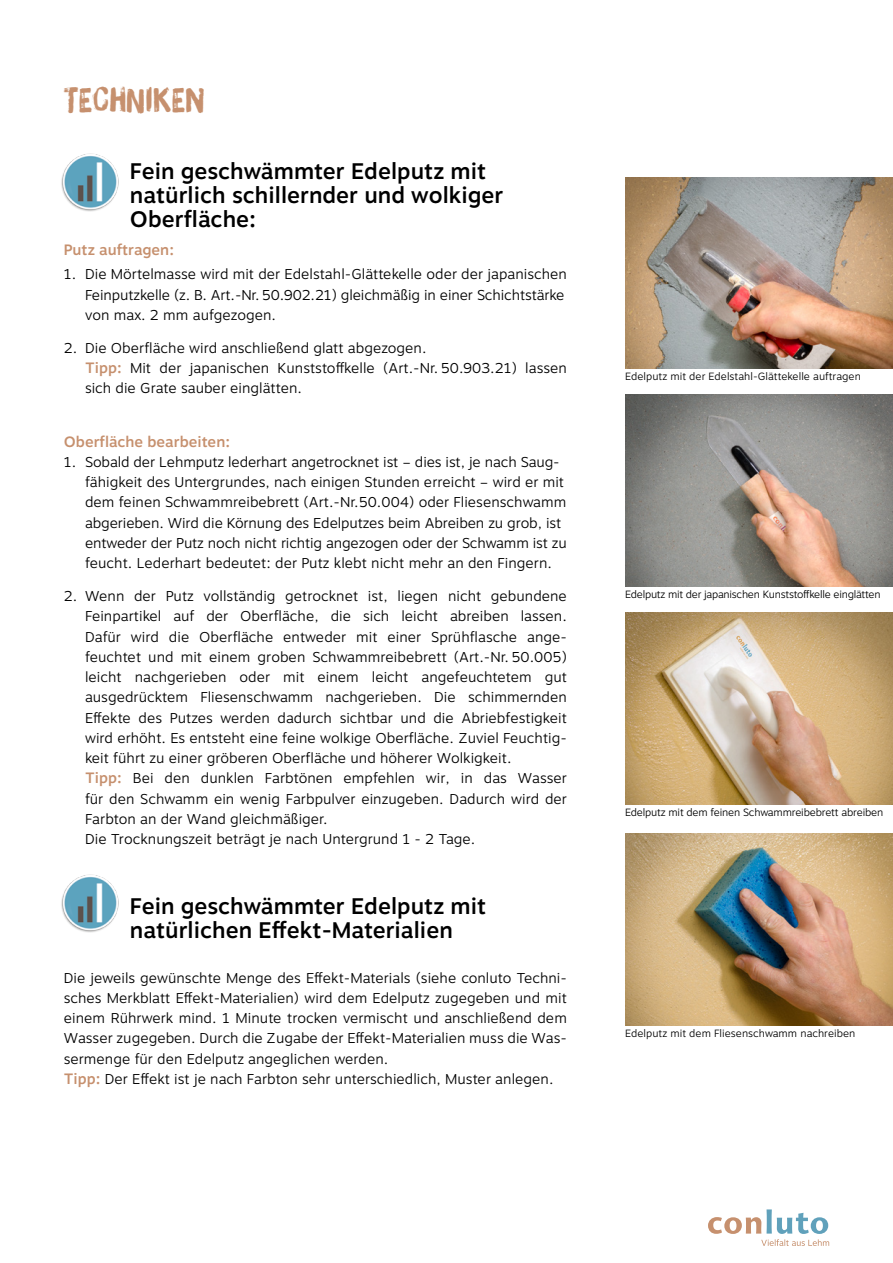
<style>
.page{position:relative;width:893px;height:1263px;background:#fff}
.page>*{position:absolute;margin:0;border:0;box-sizing:border-box;transform-origin:0 0}
.t1{font:33px "Brush Up";letter-spacing:.03em;color:#c6906e}
.t2{font:500 22.5px/24px "Motiva Sans";color:#000}
.t3{font:500 15px "Motiva Sans";color:#c6906e}
.t4{font:300 14.25px/20.2px "Motiva Sans";color:#000}
.t5{font:300 10.5px "Motiva Sans";letter-spacing:-.02em;color:#000}
.t6{font:300 10.5px "Motiva Sans";color:#000}
.s1{font-weight:500;font-size:15px;color:#c6906e}
</style>
<div class="page">
<svg style="left:708px;top:1209px;width:121px;height:37px"></svg>
<img style="left:625px;top:177px;width:268px;height:191px">
<img style="left:625px;top:834px;width:268px;height:191px">
<img style="left:625px;top:613px;width:268px;height:191px">
<img style="left:625px;top:395px;width:268px;height:191px">
<img style="left:61px;top:153px;width:58px;height:59px">
<img style="left:61px;top:874px;width:58px;height:59px">
<h1 class="t1" style="left:64px;top:80px;width:142px">TECHNIKEN</h1>
<h2 class="t2" style="left:130px;top:159px;width:375px">Fein geschwämmter Edelputz mit natürlich schillernder und wolkiger<br>Oberfläche:</h2>
<p class="t3" style="left:64px;top:238px;width:112px">Putz auftragen:</p>
<p class="t4" style="left:85px;top:264px;width:483px;text-indent:-21px">1. Die Mörtelmasse wird mit der Edelstahl-Glättekelle oder der japanischen<br>Feinputzkelle (z. B. Art.-Nr. 50.902.21) gleichmäßig in einer Schichtstärke von max. 2 mm aufgezogen.</p>
<p class="t4" style="left:85px;top:338px;width:483px;text-indent:-21px">2. Die Oberfläche wird anschließend glatt abgezogen.<br><span class="s1">Tipp:</span> Mit der japanischen Kunststoffkelle (Art.-Nr. 50.903.21) lassen sich die Grate sauber einglätten.</p>
<p class="t3" style="left:64px;top:430px;width:168px">Oberfläche bearbeiten:</p>
<p class="t4" style="left:85px;top:452px;width:483px;text-indent:-21px">1. Sobald der Lehmputz lederhart angetrocknet ist – dies ist, je nach Saug&shy;fähigkeit des Untergrundes, nach einigen Stunden erreicht – wird er mit dem feinen Schwammreibebrett (Art.-Nr.50.004) oder Fliesenschwamm abgerieben. Wird die Körnung des Edelputzes beim Abreiben zu grob, ist entweder der Putz noch nicht richtig angezogen oder der Schwamm ist zu feucht. Lederhart bedeutet: der Putz klebt nicht mehr an den Fingern.</p>
<p class="t4" style="left:85px;top:586px;width:483px;text-indent:-21px">2. Wenn der Putz vollständig getrocknet ist, liegen nicht gebundene Feinpartikel auf der Oberfläche, die sich leicht abreiben lassen.<br>Dafür wird die Oberfläche entweder mit einer Sprühflasche ange&shy;feuchtet und mit einem groben Schwammreibebrett (Art.-Nr. 50.005) leicht nachgerieben oder mit einem leicht angefeuchtetem gut ausgedrücktem Fliesenschwamm nachgerieben. Die schimmernden Effekte des Putzes werden dadurch sichtbar und die Abriebfestigkeit wird erhöht. Es entsteht eine feine wolkige Oberfläche. Zuviel Feuchtig&shy;keit führt zu einer gröberen Oberfläche und höherer Wolkigkeit.<br><span class="s1">Tipp:</span> Bei den dunklen Farbtönen empfehlen wir, in das Wasser für den Schwamm ein wenig Farbpulver einzugeben. Dadurch wird der Farbton an der Wand gleichmäßiger.<br>Die Trocknungszeit beträgt je nach Untergrund 1 - 2 Tage.</p>
<h2 class="t2" style="left:130px;top:894px;width:358px">Fein geschwämmter Edelputz mit natürlichen Effekt-Materialien</h2>
<p class="t4" style="left:64px;top:968px;width:505px">Die jeweils gewünschte Menge des Effekt-Materials (siehe conluto Techni&shy;sches Merkblatt Effekt-Materialien) wird dem Edelputz zugegeben und mit einem Rührwerk mind. 1 Minute trocken vermischt und anschließend dem Wasser zugegeben. Durch die Zugabe der Effekt-Materialien muss die Was&shy;sermenge für den Edelputz angeglichen werden.<br><span class="s1">Tipp:</span> Der Effekt ist je nach Farbton sehr unterschiedlich, Muster anlegen.</p>
<p class="t6" style="left:625px;top:369px;width:237px">Edelputz mit der Edelstahl-Glättekelle auftragen</p>
<p class="t5" style="left:625px;top:587px;width:257px">Edelputz mit der japanischen Kunststoffkelle einglätten</p>
<p class="t5" style="left:625px;top:805px;width:260px">Edelputz mit dem feinen Schwammreibebrett abreiben</p>
<p class="t6" style="left:625px;top:1026px;width:232px">Edelputz mit dem Fliesenschwamm nachreiben</p>
</div>
